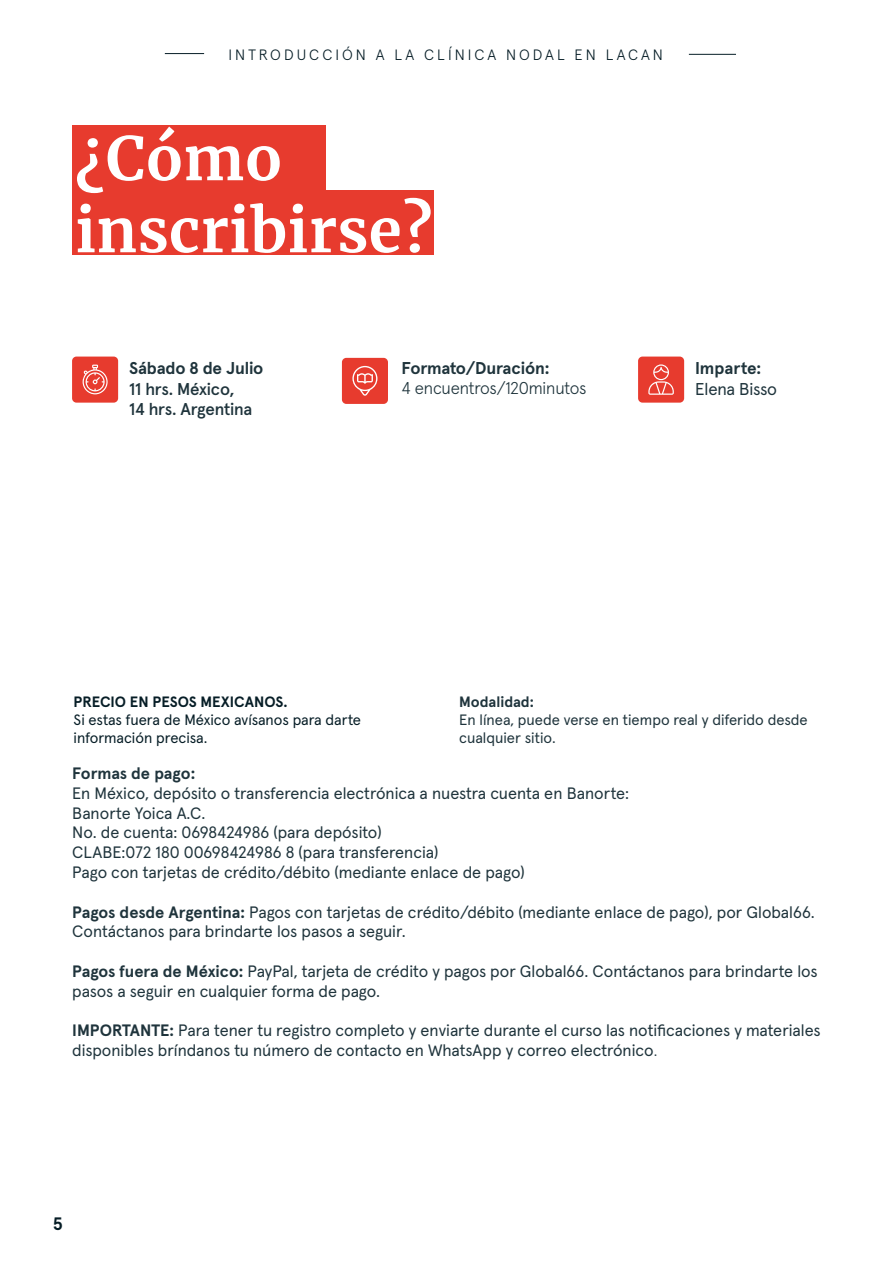
<style>
.page{position:relative;width:893px;height:1263px;background:#fff}
.page>*{position:absolute;margin:0;border:0;box-sizing:border-box;transform-origin:0 0}
.t1{font:700 60px/72px "Merriweather";letter-spacing:.005em;color:#fff}
.t2{font:700 18px "Apercu Pro";color:#061d26}
.t3{font:700 17.1px "Apercu Pro";letter-spacing:-.01em;color:#1f343c}
.t4{font:500 17.1px/20.5px "Apercu Pro";letter-spacing:-.015em;color:#1f343c}
.t5{font:300 17.1px "Apercu Pro";letter-spacing:-.01em;color:#1f343c}
.t6{font:17.1px "Apercu Pro";letter-spacing:-.015em;color:#1f343c}
.t7{font:16.5px/19.8px "Apercu Pro";color:#1f343c}
.t8{font:700 16.5px "Apercu Pro";letter-spacing:-.005em;color:#1f343c}
.t9{font:15px/18px "Apercu Pro";color:#1f343c}
.t10{font:15px/18px "Apercu Pro";color:#061d26}
.t11{font:300 15px "Apercu Pro";letter-spacing:.2em;color:#061d26}
.t12{font:700 15px "Apercu Pro";color:#061d26}
.t13{font:700 15px "Apercu Pro";color:#1f343c}
.s1{font-weight:700}
.s2{font-weight:300}
</style>
<div class="page">
<div style="left:72px;top:125px;width:254px;height:65px;background:#e73b2e"></div>
<div style="left:72px;top:190px;width:362px;height:65px;background:#e73b2e"></div>
<div style="left:638px;top:357px;width:46px;height:46px;background:#e73b2e;border-radius:4px"></div>
<svg style="left:648px;top:364px;width:26px;height:31px"></svg>
<div style="left:72px;top:357px;width:46px;height:46px;background:#e73b2e;border-radius:4px"></div>
<svg style="left:83px;top:365px;width:25px;height:29px"></svg>
<div style="left:342px;top:358px;width:46px;height:46px;background:#e73b2e;border-radius:4px"></div>
<svg style="left:352px;top:366px;width:25px;height:30px"></svg>
<hr style="left:165px;top:53px;width:39px;height:1px;background:#061d26">
<hr style="left:689px;top:54px;width:47px;height:1px;background:#061d26">
<p class="t11" style="left:229px;top:43px;width:436px">INTRODUCCIÓN A LA CLÍNICA NODAL EN LACAN</p>
<h1 class="t1" style="left:75px;top:121px;width:358px">¿Cómo inscribirse?</h1>
<p class="t3" style="left:129px;top:355px;width:136px">Sábado 8 de Julio</p>
<p class="t4" style="left:129px;top:377px;width:125px">11 hrs. México,<br>14 hrs. Argentina</p>
<p class="t3" style="left:402px;top:355px;width:149px">Formato/Duración:</p>
<p class="t5" style="left:402px;top:375px;width:186px">4 encuentros/120minutos</p>
<p class="t3" style="left:695px;top:355px;width:68px">Imparte:</p>
<p class="t6" style="left:695px;top:376px;width:83px">Elena Bisso</p>
<p class="t12" style="left:74px;top:690px;width:215px">PRECIO EN PESOS MEXICANOS.</p>
<p class="t10" style="left:74px;top:710px;width:289px">Si estas fuera de México avísanos para darte información precisa.</p>
<p class="t13" style="left:459px;top:690px;width:76px">Modalidad:</p>
<p class="t9" style="left:459px;top:710px;width:350px">En línea, puede verse en tiempo real y diferido desde cualquier sitio.</p>
<p class="t8" style="left:72px;top:760px;width:124px">Formas de pago:</p>
<p class="t7" style="left:72px;top:782px;width:558px">En México, depósito o transferencia electrónica a nuestra cuenta en Banorte:<br>Banorte Yoica A.C.<br>No. de cuenta: 0698424986 (para depósito)<br>CLABE:072 180 00698424986 8 (para transferencia)<br>Pago con tarjetas de crédito/débito (mediante enlace de pago)</p>
<p class="t7" style="left:72px;top:900px;width:744px"><span class="s1">Pagos desde Argentina:</span> Pagos con tarjetas de crédito/débito (mediante enlace de pago), por Global66.<br>Contáctanos para brindarte los pasos a seguir.</p>
<p class="t7" style="left:72px;top:960px;width:747px"><span class="s1">Pagos fuera de México:</span> PayPal, tarjeta de crédito y pagos por Global66. Contáctanos para brindarte los pasos a seguir en cualquier forma de pago.</p>
<p class="t7" style="left:72px;top:1019px;width:750px"><span class="s1">IMPORTANTE:</span> Para tener tu registro completo y enviarte durante el curso las notificaciones y materiales disponibles bríndanos tu número de contacto en WhatsApp y correo electrónico<span class="s2">.</span></p>
<p class="t2" style="left:53px;top:1210px;width:11px">5</p>
</div>
